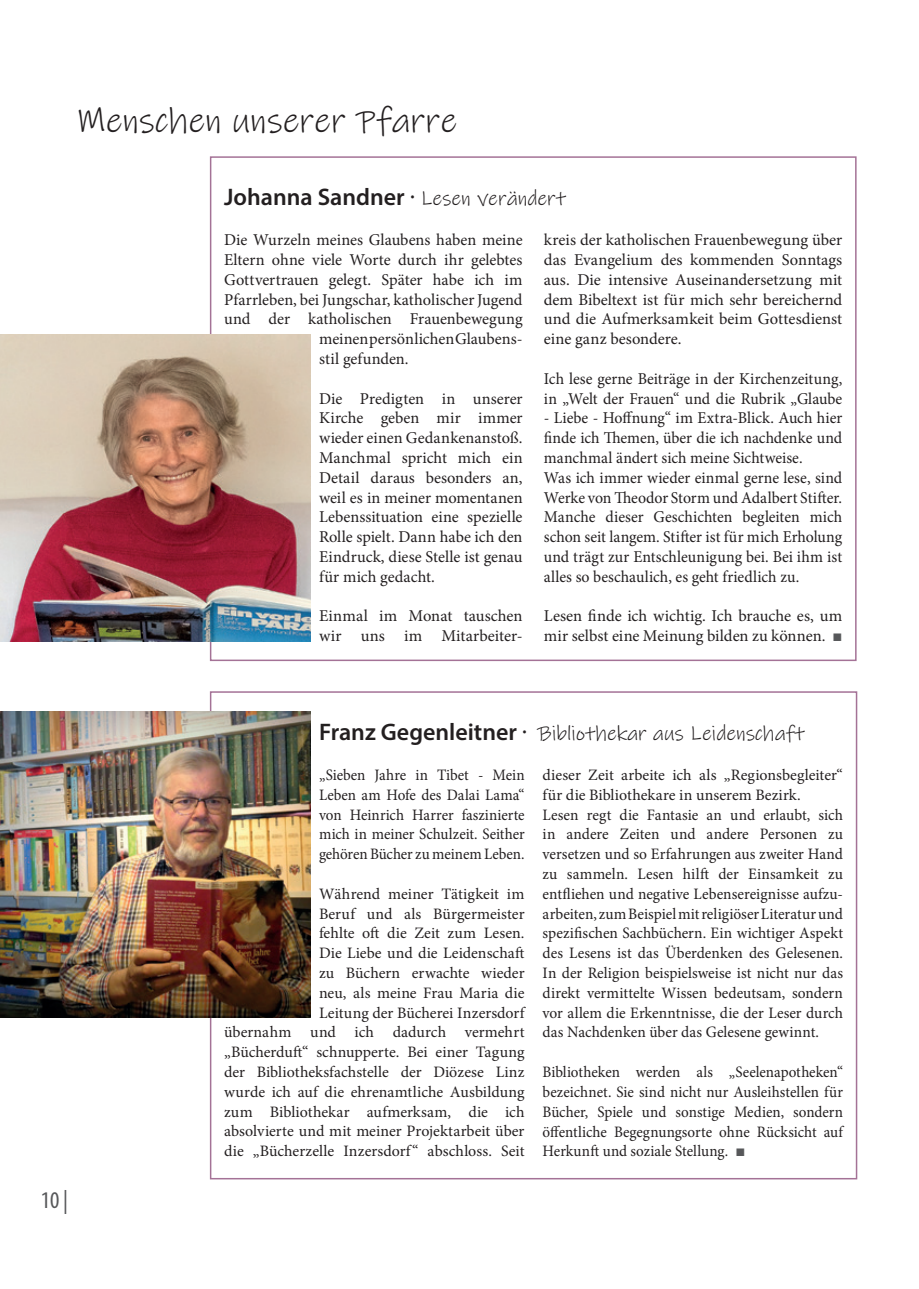
<style>
.page{position:relative;width:919px;height:1289px;background:#fff}
.page>*{position:absolute;margin:0;border:0;box-sizing:border-box;transform-origin:0 0}
.t1{font:36px "Ink Free";color:#231f20}
.t2{font:600 24px "Myriad Pro";color:#231f20}
.t3{font:condensed 24px "Myriad Pro";color:#57585a}
.t4{font:21px "Ink Free";color:#231f20}
.t5{font:16.5px/19.8px "Minion Pro";color:#231f20;text-align:justify}
.t6{font:16.5px/19.8px "Minion Pro";color:#231f20;scale:.96 1}
.t7{font:15.9px/19.8px "Minion Pro";color:#231f20;text-align:right}
.t8{font:15.9px/19.8px "Minion Pro";color:#231f20;text-align:justify;scale:.95 1}
.s1{font-weight:400}
.s2{font-family:"Ink Free";font-weight:400;font-size:21px}
.s3{font-family:"Times New Roman";color:#57585a}
.s4{font-family:"Myriad Pro";font-weight:600;font-size:24px}
.s5{font-family:"Myriad Pro";font-size:24px}
.s6{font-family:"Times New Roman";font-size:16.5px;color:#57585a}
</style>
<div class="page">
<img style="left:0;top:334px;width:310px;height:307px">
<img style="left:0;top:711px;width:310px;height:306px">
<h1 class="t1" style="left:77px;top:97px;width:382px">Menschen unserer Pfarre</h1>
<h2 class="t2" style="left:224px;top:182px;width:343px">Johanna Sandner <span class="s1">·</span> <span class="s2">Lesen verändert</span></h2>
<p class="t5" style="left:224px;top:230px;width:300px">Die Wurzeln meines Glaubens haben meine</p>
<p class="t5" style="left:224px;top:250px;width:300px">Eltern ohne viele Worte durch ihr gelebtes</p>
<p class="t5" style="left:224px;top:269px;width:300px">Gottvertrauen gelegt. Später habe ich im</p>
<p class="t5" style="left:224px;top:289px;width:300px">Pfarrleben, bei Jungschar, katholischer Jugend</p>
<p class="t5" style="left:224px;top:309px;width:300px">und der katholischen Frauenbewegung</p>
<p class="t5" style="left:319px;top:329px;width:205px">meinenpersönlichenGlaubens-</p>
<p class="t5" style="left:319px;top:349px;width:91px">stil gefunden.</p>
<p class="t5" style="left:319px;top:388px;width:205px">Die Predigten in unserer Kirche geben mir immer wieder einen Gedankenanstoß.<br>Manchmal spricht mich ein Detail daraus besonders an, weil es in meiner momentanen Lebenssituation eine spezielle Rolle spielt. Dann habe ich den Eindruck, diese Stelle ist genau für mich gedacht.</p>
<p class="t5" style="left:319px;top:606px;width:205px">Einmal im Monat tauschen wir uns im Mitarbeiter-</p>
<p class="t5" style="left:544px;top:230px;width:300px">kreis der katholischen Frauenbewegung über das Evangelium des kommenden Sonntags aus. Die intensive Auseinandersetzung mit dem Bibeltext ist für mich sehr bereichernd und die Aufmerksamkeit beim Gottesdienst eine ganz besondere.</p>
<p class="t6" style="left:544px;top:368px;width:312px">Ich lese gerne Beiträge in der Kirchenzeitung, in „Welt der Frauen“ und die Rubrik „Glaube</p>
<p class="t6" style="left:543px;top:408px;width:312px">- Liebe - Hoffnung“ im Extra-Blick. Auch hier finde ich Themen, über die ich nachdenke und manchmal ändert sich meine Sichtweise.<br>Was ich immer wieder einmal gerne lese, sind Werke von Theodor Storm und Adalbert Stifter.<br>Manche dieser Geschichten begleiten mich schon seit langem. Stifter ist für mich Erholung und trägt zur Entschleunigung bei. Bei ihm ist alles so beschaulich, es geht friedlich zu.</p>
<p class="t5" style="left:544px;top:606px;width:300px">Lesen finde ich wichtig. Ich brauche es, um mir selbst eine Meinung bilden zu können. <span class="s3">■</span></p>
<h2 class="t3" style="left:41px;top:1185px;width:29px">10 |</h2>
<h3 class="t4" style="left:319px;top:720px;width:487px"><span class="s4">Franz Gegenleitner</span> <span class="s5">·</span> Bibliothekar aus Leidenschaft</h3>
<p class="t8" style="left:319px;top:765px;width:218px">„Sieben Jahre in Tibet - Mein Leben am Hofe des Dalai Lama“ von Heinrich Harrer faszinierte mich in meiner Schulzeit. Seither gehören Bücher zu meinem Leben.</p>
<p class="t7" style="left:224px;top:883px;width:302px">Während meiner Tätigkeit im<br>Beruf und als Bürgermeister<br>fehlte oft die Zeit zum Lesen.<br>Die Liebe und die Leidenschaft<br>zu Büchern erwachte wieder<br>neu, als meine Frau Maria die<br>Leitung der Bücherei Inzersdorf<br>übernahm und ich dadurch vermehrt „Bücherduft“ schnupperte. Bei einer Tagung der Bibliotheksfachstelle der Diözese Linz wurde ich auf die ehrenamtliche Ausbildung zum Bibliothekar aufmerksam, die ich absolvierte und mit meiner Projektarbeit über die „Bücherzelle Inzersdorf“ abschloss. Seit</p>
<p class="t7" style="left:542px;top:765px;width:302px;text-align:left">dieser Zeit arbeite ich als „Regionsbegleiter“ für die Bibliothekare in unserem Bezirk.<br>Lesen regt die Fantasie an und erlaubt, sich in andere Zeiten und andere Personen zu versetzen und so Erfahrungen aus zweiter Hand zu sammeln. Lesen hilft der Einsamkeit zu entfliehen und negative Lebensereignisse aufzu&shy;arbeiten,zumBeispielmitreligiöserLiteraturund spezifischen Sachbüchern. Ein wichtiger Aspekt des Lesens ist das Überdenken des Gelesenen.<br>In der Religion beispielsweise ist nicht nur das direkt vermittelte Wissen bedeutsam, sondern vor allem die Erkenntnisse, die der Leser durch das Nachdenken über das Gelesene gewinnt.</p>
<p class="t8" style="left:542px;top:1062px;width:318px">Bibliotheken werden als „Seelenapotheken“ bezeichnet. Sie sind nicht nur Ausleihstellen für Bücher, Spiele und sonstige Medien, sondern öffentliche Begegnungsorte ohne Rücksicht auf Herkunft und soziale Stellung. <span class="s6">■</span></p>
</div>
